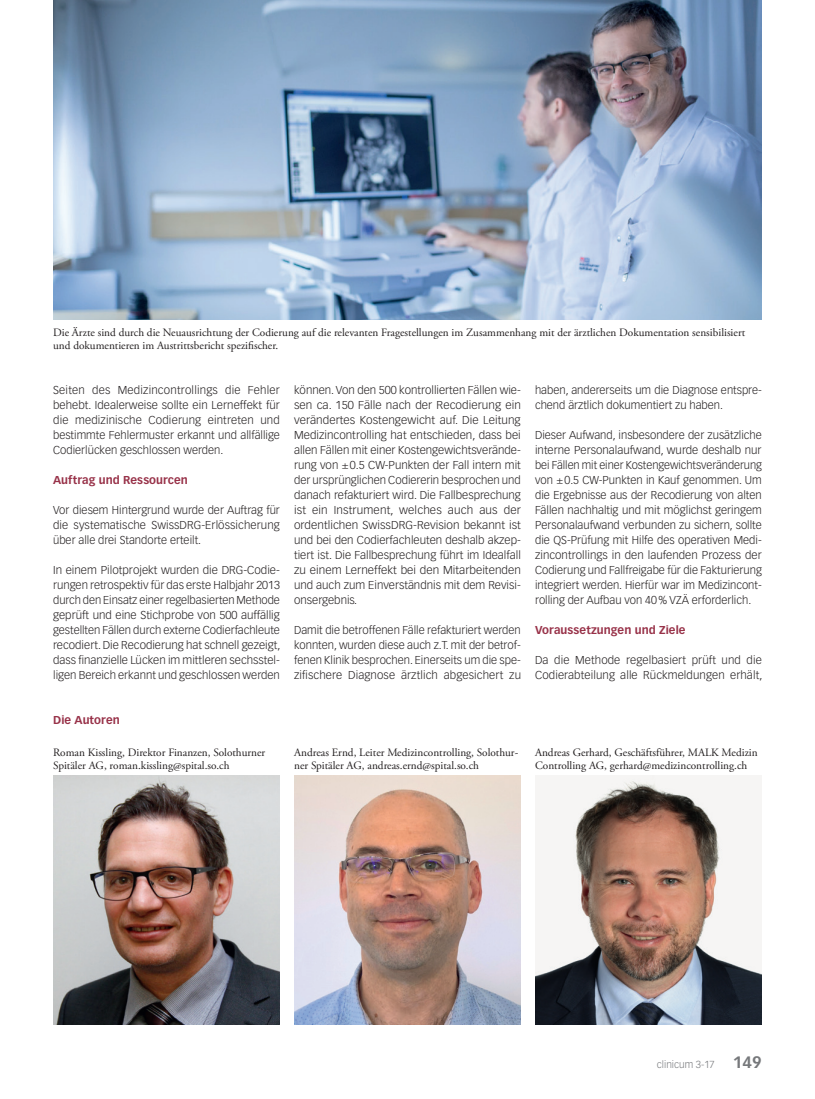
<style>
.page{position:relative;width:815px;height:1099px;background:#fff}
.page>*{position:absolute;margin:0;border:0;box-sizing:border-box;transform-origin:0 0}
.t1{font:300 11.25px/15px "Vectora LT Std";color:#231f20;text-align:justify}
.t2{font:11.25px/13.5px "Adobe Garamond Pro";color:#231f20}
.t3{font:700 11.25px "Vectora LT Std";letter-spacing:.005em;color:#983249}
.t4{font:300 10px "Vectora LT Std";color:#76787b}
.s1{font-weight:700;font-size:16.25px}
</style>
<div class="page">
<img style="left:53px;top:775px;width:227px;height:249px">
<img style="left:294px;top:775px;width:227px;height:249px">
<img style="left:535px;top:775px;width:227px;height:249px">
<img style="left:53px;top:0;width:709px;height:319px">
<p class="t2" style="left:53px;top:326px;width:694px">Die Ärzte sind durch die Neuausrichtung der Codierung auf die relevanten Fragestellungen im Zusammenhang mit der ärztlichen Dokumentation sensibilisiert und dokumentieren im Austrittsbericht spezifischer.</p>
<p class="t1" style="left:53px;top:383px;width:228px">Seiten des Medizincontrollings die Fehler behebt. Idealerweise sollte ein Lerneffekt für die medizinische Codierung eintreten und bestimmte Fehlermuster erkannt und allfällige Codierlücken geschlossen werden.</p>
<p class="t3" style="left:53px;top:473px;width:136px">Auftrag und Ressourcen</p>
<p class="t1" style="left:53px;top:503px;width:228px">Vor diesem Hintergrund wurde der Auftrag für die systematische SwissDRG-Erlössicherung über alle drei Standorte erteilt.</p>
<p class="t1" style="left:53px;top:563px;width:229px">In einem Pilotprojekt wurden die DRG-Codie&shy;rungen retrospektiv für das erste Halbjahr 2013 durch den Einsatz einer regelbasierten Methode geprüft und eine Stichprobe von 500 auffällig gestellten Fällen durch externe Codierfachleute recodiert. Die Recodierung hat schnell gezeigt, dass finanzielle Lücken im mittleren sechsstel&shy;ligen Bereich erkannt und geschlossen werden</p>
<p class="t3" style="left:53px;top:713px;width:68px">Die Autoren</p>
<p class="t1" style="left:294px;top:383px;width:228px">können. Von den 500 kontrollierten Fällen wie&shy;sen ca. 150 Fälle nach der Recodierung ein verändertes Kostengewicht auf. Die Leitung Medizincontrolling hat entschieden, dass bei allen Fällen mit einer Kostengewichtsverände&shy;rung von ±0.5 CW-Punkten der Fall intern mit der ursprünglichen Codiererin besprochen und danach refakturiert wird. Die Fallbesprechung ist ein Instrument, welches auch aus der ordentlichen SwissDRG-Revision bekannt ist und bei den Codierfachleuten deshalb akzep&shy;tiert ist. Die Fallbesprechung führt im Idealfall zu einem Lerneffekt bei den Mitarbeitenden und auch zum Einverständnis mit dem Revisi&shy;onsergebnis.</p>
<p class="t1" style="left:294px;top:623px;width:228px">Damit die betroffenen Fälle refakturiert werden konnten, wurden diese auch z.T. mit der betrof&shy;fenen Klinik besprochen. Einerseits um die spe&shy;zifischere Diagnose ärztlich abgesichert zu</p>
<p class="t1" style="left:535px;top:383px;width:228px">haben, andererseits um die Diagnose entspre&shy;chend ärztlich dokumentiert zu haben.</p>
<p class="t1" style="left:535px;top:428px;width:228px">Dieser Aufwand, insbesondere der zusätzliche interne Personalaufwand, wurde deshalb nur bei Fällen mit einer Kostengewichtsveränderung von ±0.5 CW-Punkten in Kauf genommen. Um die Ergebnisse aus der Recodierung von alten Fällen nachhaltig und mit möglichst geringem Personalaufwand verbunden zu sichern, sollte die QS-Prüfung mit Hilfe des operativen Medi&shy;zincontrollings in den laufenden Prozess der Codierung und Fallfreigabe für die Fakturierung integriert werden. Hierfür war im Medizincont&shy;rolling der Aufbau von 40% VZÄ erforderlich.</p>
<p class="t3" style="left:535px;top:623px;width:152px">Voraussetzungen und Ziele</p>
<p class="t1" style="left:535px;top:653px;width:229px">Da die Methode regelbasiert prüft und die<br>Codierabteilung alle Rückmeldungen erhält,</p>
<p class="t2" style="left:53px;top:746px;width:214px">Roman Kissling, Direktor Finanzen, Solothurner<br>Spitäler AG, roman.kissling@spital.so.ch</p>
<p class="t2" style="left:294px;top:746px;width:226px">Andreas Ernd, Leiter Medizincontrolling, Solothur&shy;ner Spitäler AG, andreas.ernd@spital.so.ch</p>
<p class="t2" style="left:535px;top:746px;width:224px">Andreas Gerhard, Geschäftsführer, MALK Medizin<br>Controlling AG, gerhard@medizincontrolling.ch</p>
<p class="t4" style="left:657px;top:1058px;width:106px">clinicum 3-17 <span class="s1">149</span></p>
</div>
